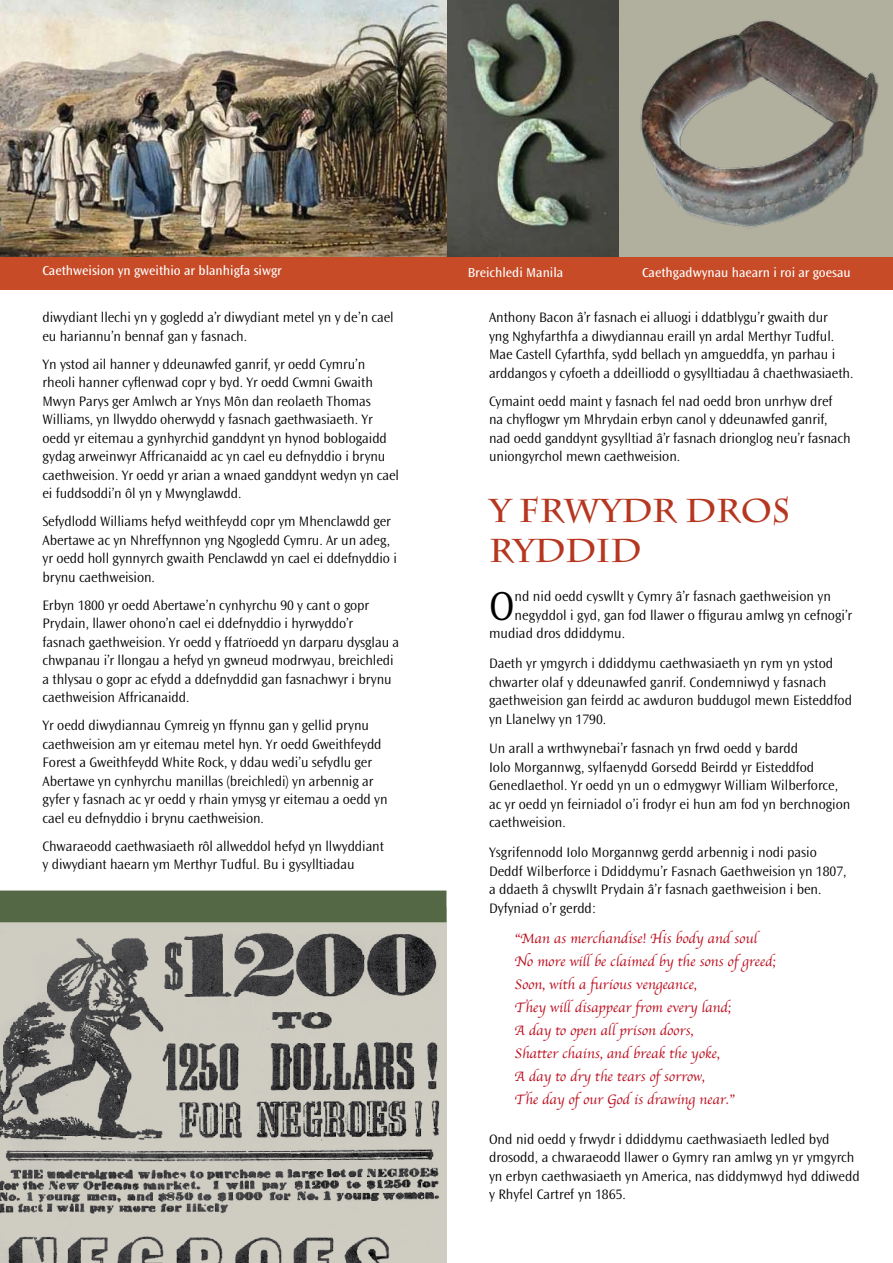
<style>
.page{position:relative;width:893px;height:1263px;background:#fff}
.page>*{position:absolute;margin:0;border:0;box-sizing:border-box;transform-origin:0 0}
.t1{font:300 42.15px "Ocean Sans Std";color:#000}
.t2{font:700 33px/39.6px "Charlemagne Std";color:#b63720}
.t3{font:300 14.25px/18.5px "Ocean Sans Std";letter-spacing:-.005em;color:#000}
.t4{font:14.25px/23px "Apple Chancery";color:#ba0c1c}
.t5{font:13.5px "Ocean Sans Std";color:#fff}
</style>
<div class="page">
<div style="left:446px;top:0;width:447px;height:279px;background:#b1af9e"></div>
<img style="left:618px;top:13px;width:261px;height:240px">
<img style="left:447px;top:0;width:171px;height:257px">
<img style="left:0;top:0;width:446px;height:257px">
<img style="left:0;top:927px;width:446px;height:336px">
<div style="left:0;top:890px;width:446px;height:32px;background:#546845"></div>
<div style="left:0;top:257px;width:893px;height:32px;background:#c84b27"></div>
<p class="t5" style="left:43px;top:263px;width:241px">Caethweision yn gweithio ar blanhigfa siwgr</p>
<p class="t5" style="left:468px;top:265px;width:97px">Breichledi Manila</p>
<p class="t5" style="left:642px;top:265px;width:210px">Caethgadwynau haearn i roi ar goesau</p>
<p class="t3" style="left:43px;top:308px;width:353px">diwydiant llechi yn y gogledd a’r diwydiant metel yn y de’n cael eu hariannu’n bennaf gan y fasnach.</p>
<p class="t3" style="left:43px;top:355px;width:358px">Yn ystod ail hanner y ddeunawfed ganrif, yr oedd Cymru’n rheoli hanner cyflenwad copr y byd. Yr oedd Cwmni Gwaith Mwyn Parys ger Amlwch ar Ynys Môn dan reolaeth Thomas Williams, yn llwyddo oherwydd y fasnach gaethwasiaeth. Yr oedd yr eitemau a gynhyrchid ganddynt yn hynod boblogaidd gydag arweinwyr Affricanaidd ac yn cael eu defnyddio i brynu caethweision. Yr oedd yr arian a wnaed ganddynt wedyn yn cael ei fuddsoddi’n ôl yn y Mwynglawdd.</p>
<p class="t3" style="left:43px;top:512px;width:356px">Sefydlodd Williams hefyd weithfeydd copr ym Mhenclawdd ger Abertawe ac yn Nhreffynnon yng Ngogledd Cymru. Ar un adeg, yr oedd holl gynnyrch gwaith Penclawdd yn cael ei ddefnyddio i brynu caethweision.</p>
<p class="t3" style="left:43px;top:596px;width:358px">Erbyn 1800 yr oedd Abertawe’n cynhyrchu 90 y cant o gopr Prydain, llawer ohono’n cael ei ddefnyddio i hyrwyddo’r fasnach gaethweision. Yr oedd y ffatrïoedd yn darparu dysglau a chwpanau i’r llongau a hefyd yn gwneud modrwyau, breichledi a thlysau o gopr ac efydd a ddefnyddid gan fasnachwyr i brynu caethweision Affricanaidd.</p>
<p class="t3" style="left:43px;top:717px;width:347px">Yr oedd diwydiannau Cymreig yn ffynnu gan y gellid prynu caethweision am yr eitemau metel hyn. Yr oedd Gweithfeydd Forest a Gweithfeydd White Rock, y ddau wedi’u sefydlu ger Abertawe yn cynhyrchu manillas (breichledi) yn arbennig ar gyfer y fasnach ac yr oedd y rhain ymysg yr eitemau a oedd yn cael eu defnyddio i brynu caethweision.</p>
<p class="t3" style="left:43px;top:837px;width:343px">Chwaraeodd caethwasiaeth rôl allweddol hefyd yn llwyddiant y diwydiant haearn ym Merthyr Tudful. Bu i gysylltiadau</p>
<p class="t3" style="left:489px;top:308px;width:366px">Anthony Bacon â’r fasnach ei alluogi i ddatblygu’r gwaith dur<br>yng Nghyfarthfa a diwydiannau eraill yn ardal Merthyr Tudful.<br>Mae Castell Cyfarthfa, sydd bellach yn amgueddfa, yn parhau i arddangos y cyfoeth a ddeilliodd o gysylltiadau â chaethwasiaeth.</p>
<p class="t3" style="left:489px;top:392px;width:363px">Cymaint oedd maint y fasnach fel nad oedd bron unrhyw dref<br>na chyflogwr ym Mhrydain erbyn canol y ddeunawfed ganrif, nad oedd ganddynt gysylltiad â’r fasnach drionglog neu’r fasnach uniongyrchol mewn caethweision.</p>
<h2 class="t2" style="left:489px;top:491px;width:303px">Y FRWYDR DROS<br>RYDDID</h2>
<h1 class="t1" style="left:489px;top:583px;width:27px">O</h1>
<p class="t3" style="left:515px;top:588px;width:318px">nd nid oedd cyswllt y Cymry â’r fasnach gaethweision yn</p>
<p class="t3" style="left:515px;top:606px;width:339px">negyddol i gyd, gan fod llawer o ffigurau amlwg yn cefnogi’r</p>
<p class="t3" style="left:489px;top:624px;width:138px">mudiad dros ddiddymu.</p>
<p class="t3" style="left:489px;top:654px;width:365px">Daeth yr ymgyrch i ddiddymu caethwasiaeth yn rym yn ystod chwarter olaf y ddeunawfed ganrif. Condemniwyd y fasnach gaethweision gan feirdd ac awduron buddugol mewn Eisteddfod yn Llanelwy yn 1790.</p>
<p class="t3" style="left:489px;top:740px;width:363px">Un arall a wrthwynebai’r fasnach yn frwd oedd y bardd<br>Iolo Morgannwg, sylfaenydd Gorsedd Beirdd yr Eisteddfod Genedlaethol. Yr oedd yn un o edmygwyr William Wilberforce, ac yr oedd yn feirniadol o’i frodyr ei hun am fod yn berchnogion caethweision.</p>
<p class="t3" style="left:489px;top:843px;width:359px">Ysgrifennodd Iolo Morgannwg gerdd arbennig i nodi pasio Deddf Wilberforce i Ddiddymu’r Fasnach Gaethweision yn 1807, a ddaeth â chyswllt Prydain â’r fasnach gaethweision i ben.<br>Dyfyniad o’r gerdd:</p>
<p class="t4" style="left:514px;top:927px;width:262px">“Man as merchandise! His body and soul No more will be claimed by the sons of greed; Soon, with a furious vengeance,<br>They will disappear from every land;<br>A day to open all prison doors,<br>Shatter chains, and break the yoke,<br>A day to dry the tears of sorrow,<br>The day of our God is drawing near.”</p>
<p class="t3" style="left:489px;top:1130px;width:372px">Ond nid oedd y frwydr i ddiddymu caethwasiaeth ledled byd drosodd, a chwaraeodd llawer o Gymry ran amlwg yn yr ymgyrch yn erbyn caethwasiaeth yn America, nas diddymwyd hyd ddiwedd y Rhyfel Cartref yn 1865.</p>
</div>
